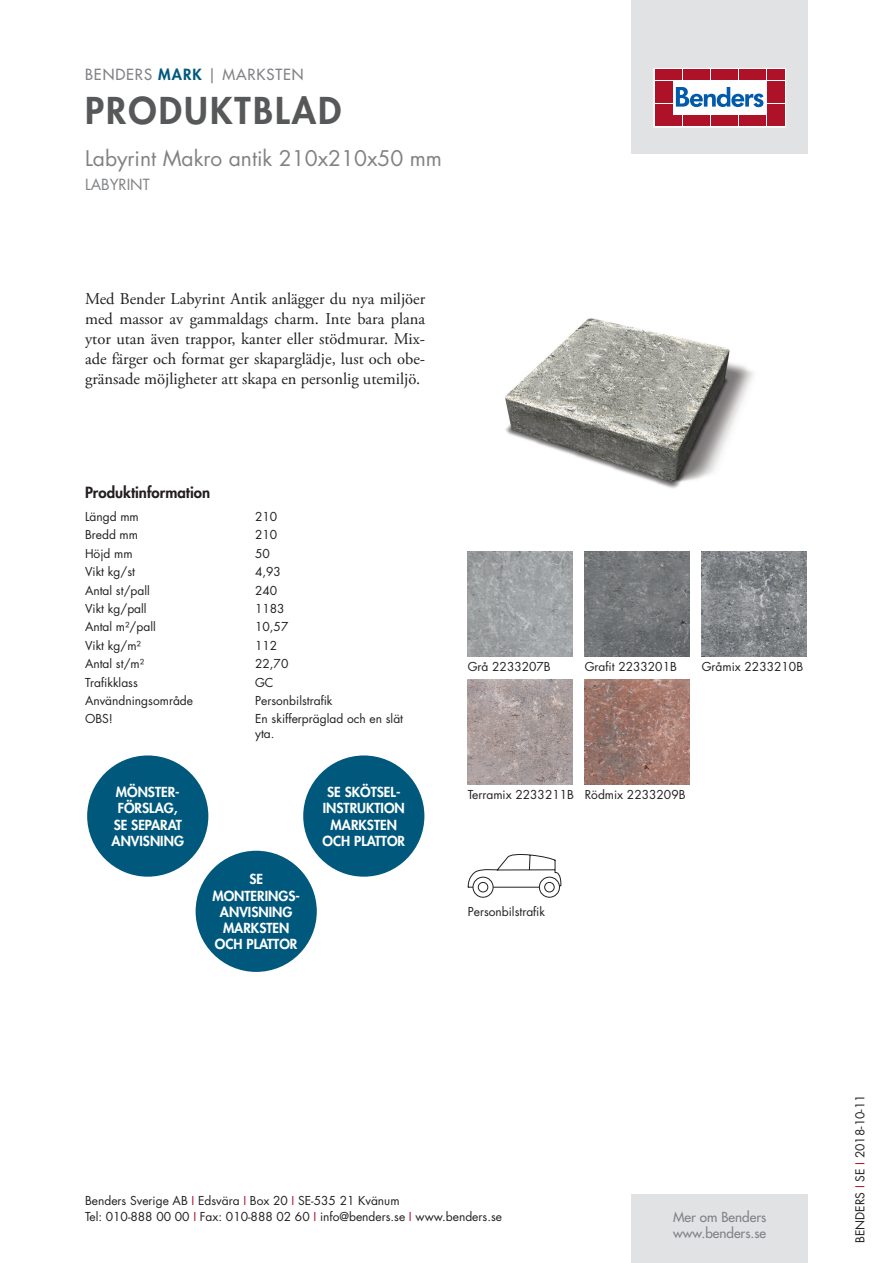
<style>
.page{position:relative;width:893px;height:1263px;background:#fff}
.page>*{position:absolute;margin:0;border:0;box-sizing:border-box;transform-origin:0 0}
.t1{font:800 36px "Futura Std";letter-spacing:.06em;color:#57585a}
.t2{font:21px "Futura Std";color:#808285}
.t3{font:16.5px/19.8px "Adobe Garamond Pro";color:#231f20;text-align:justify}
.t4{font:500 15px "Futura Std";letter-spacing:.06em;color:#808285}
.t5{font:800 15px "Futura Std";color:#231f20}
.t6{font:15px "Futura Std";color:#808285}
.t7{font:800 13.5px/16.2px "Futura Std";color:#fff;text-align:center}
.t8{font:500 13.5px/16.2px "Futura Std";color:#808285}
.t9{font:12px/16.5px "Futura Std";color:#231f20}
.s1{font-weight:800;color:#00597d}
.s2{color:#ae1229}
</style>
<div class="page">
<div style="left:631px;top:0;width:177px;height:153px;background:#e1e2e4"></div>
<div style="left:631px;top:1195px;width:177px;height:68px;background:#e1e2e4"></div>
<svg style="left:656px;top:70px;width:128px;height:55px;background:#ebc6cb"></svg>
<div style="left:654px;top:68px;width:132px;height:59px;border:1px solid #fff"></div>
<div style="left:655px;top:70px;width:8px;height:10px;background:#ae1229"></div>
<div style="left:664px;top:70px;width:8px;height:10px;background:#ae1229"></div>
<div style="left:655px;top:81px;width:8px;height:10px;background:#ae1229"></div>
<div style="left:664px;top:81px;width:8px;height:10px;background:#ae1229"></div>
<div style="left:655px;top:93px;width:8px;height:10px;background:#ae1229"></div>
<div style="left:664px;top:93px;width:8px;height:10px;background:#ae1229"></div>
<div style="left:655px;top:104px;width:8px;height:11px;background:#ae1229"></div>
<div style="left:664px;top:104px;width:8px;height:11px;background:#ae1229"></div>
<div style="left:655px;top:116px;width:8px;height:10px;background:#ae1229"></div>
<div style="left:664px;top:116px;width:8px;height:10px;background:#ae1229"></div>
<div style="left:674px;top:70px;width:8px;height:10px;background:#ae1229"></div>
<div style="left:683px;top:70px;width:8px;height:10px;background:#ae1229"></div>
<div style="left:692px;top:70px;width:8px;height:10px;background:#ae1229"></div>
<div style="left:702px;top:70px;width:8px;height:10px;background:#ae1229"></div>
<div style="left:711px;top:70px;width:8px;height:10px;background:#ae1229"></div>
<div style="left:720px;top:70px;width:8px;height:10px;background:#ae1229"></div>
<div style="left:730px;top:70px;width:8px;height:10px;background:#ae1229"></div>
<div style="left:739px;top:70px;width:8px;height:10px;background:#ae1229"></div>
<div style="left:748px;top:70px;width:8px;height:10px;background:#ae1229"></div>
<div style="left:758px;top:70px;width:8px;height:10px;background:#ae1229"></div>
<div style="left:674px;top:116px;width:8px;height:10px;background:#ae1229"></div>
<div style="left:683px;top:116px;width:8px;height:10px;background:#ae1229"></div>
<div style="left:692px;top:116px;width:8px;height:10px;background:#ae1229"></div>
<div style="left:702px;top:116px;width:8px;height:10px;background:#ae1229"></div>
<div style="left:711px;top:116px;width:8px;height:10px;background:#ae1229"></div>
<div style="left:720px;top:116px;width:8px;height:10px;background:#ae1229"></div>
<div style="left:730px;top:116px;width:8px;height:10px;background:#ae1229"></div>
<div style="left:739px;top:116px;width:8px;height:10px;background:#ae1229"></div>
<div style="left:748px;top:116px;width:8px;height:10px;background:#ae1229"></div>
<div style="left:758px;top:116px;width:8px;height:10px;background:#ae1229"></div>
<div style="left:767px;top:70px;width:8px;height:10px;background:#ae1229"></div>
<div style="left:776px;top:70px;width:8px;height:10px;background:#ae1229"></div>
<div style="left:767px;top:81px;width:8px;height:10px;background:#ae1229"></div>
<div style="left:776px;top:81px;width:8px;height:10px;background:#ae1229"></div>
<div style="left:767px;top:93px;width:8px;height:10px;background:#ae1229"></div>
<div style="left:776px;top:93px;width:8px;height:10px;background:#ae1229"></div>
<div style="left:767px;top:104px;width:8px;height:11px;background:#ae1229"></div>
<div style="left:776px;top:104px;width:8px;height:11px;background:#ae1229"></div>
<div style="left:767px;top:116px;width:8px;height:10px;background:#ae1229"></div>
<div style="left:776px;top:116px;width:8px;height:10px;background:#ae1229"></div>
<svg style="left:676px;top:87px;width:87px;height:20px;background:#8ab3d7"></svg>
<div style="left:303px;top:755px;width:121px;height:122px;background:#00597d;border-radius:50%"></div>
<div style="left:87px;top:755px;width:121px;height:122px;background:#00597d;border-radius:50%"></div>
<div style="left:196px;top:851px;width:121px;height:121px;background:#00597d;border-radius:50%"></div>
<img style="left:505px;top:318px;width:249px;height:171px">
<img style="left:468px;top:552px;width:105px;height:105px">
<img style="left:585px;top:552px;width:105px;height:105px">
<img style="left:702px;top:552px;width:105px;height:105px">
<img style="left:468px;top:680px;width:105px;height:105px">
<img style="left:585px;top:680px;width:105px;height:105px">
<div style="left:473px;top:877px;width:20px;height:21px;border:1px solid #231f20;border-radius:50%"></div>
<div style="left:539px;top:877px;width:21px;height:21px;border:1px solid #231f20;border-radius:50%"></div>
<svg style="left:468px;top:854px;width:93px;height:39px"></svg>
<p class="t4" style="left:85px;top:65px;width:220px">BENDERS <span class="s1">MARK</span> | MARKSTEN</p>
<h1 class="t1" style="left:85px;top:87px;width:258px">PRODUKTBLAD</h1>
<h2 class="t2" style="left:85px;top:144px;width:359px">Labyrint Makro antik 210x210x50 mm</h2>
<p class="t6" style="left:85px;top:175px;width:66px">LABYRINT</p>
<p class="t3" style="left:85px;top:290px;width:342px">Med Bender Labyrint Antik anlägger du nya miljöer med massor av gammaldags charm. Inte bara plana ytor utan även trappor, kanter eller stödmurar. Mix&shy;ade färger och format ger skaparglädje, lust och obe&shy;gränsade möjligheter att skapa en personlig utemiljö.</p>
<p class="t5" style="left:85px;top:483px;width:127px">Produktinformation</p>
<p class="t9" style="left:85px;top:508px;width:55px">Längd mm</p>
<p class="t9" style="left:255px;top:508px;width:24px">210</p>
<p class="t9" style="left:85px;top:527px;width:55px">Bredd mm</p>
<p class="t9" style="left:255px;top:527px;width:24px">210</p>
<p class="t9" style="left:85px;top:545px;width:49px">Höjd mm</p>
<p class="t9" style="left:255px;top:545px;width:16px">50</p>
<p class="t9" style="left:85px;top:563px;width:51px">Vikt kg/st</p>
<p class="t9" style="left:255px;top:563px;width:27px">4,93</p>
<p class="t9" style="left:85px;top:582px;width:66px">Antal st/pall</p>
<p class="t9" style="left:255px;top:582px;width:24px">240</p>
<p class="t9" style="left:85px;top:600px;width:63px">Vikt kg/pall</p>
<p class="t9" style="left:255px;top:600px;width:31px">1183</p>
<p class="t9" style="left:85px;top:619px;width:72px">Antal m²/pall</p>
<p class="t9" style="left:255px;top:619px;width:35px">10,57</p>
<p class="t9" style="left:85px;top:637px;width:57px">Vikt kg/m²</p>
<p class="t9" style="left:255px;top:637px;width:24px">112</p>
<p class="t9" style="left:85px;top:656px;width:61px">Antal st/m²</p>
<p class="t9" style="left:255px;top:656px;width:35px">22,70</p>
<p class="t9" style="left:85px;top:674px;width:54px">Trafikklass</p>
<p class="t9" style="left:255px;top:674px;width:20px">GC</p>
<p class="t9" style="left:85px;top:692px;width:110px">Användningsområde</p>
<p class="t9" style="left:255px;top:692px;width:79px">Personbilstrafik</p>
<p class="t9" style="left:85px;top:711px;width:29px">OBS!</p>
<p class="t9" style="left:255px;top:712px;width:149px;line-height:14.4px">En skifferpräglad och en slät yta.</p>
<p class="t7" style="left:112px;top:784px;width:74px">MÖNSTER-<br>FÖRSLAG,<br>SE SEPARAT<br>ANVISNING</p>
<p class="t7" style="left:212px;top:871px;width:89px">SE<br>MONTERINGS-<br>ANVISNING<br>MARKSTEN<br>OCH PLATTOR</p>
<p class="t7" style="left:323px;top:784px;width:84px">SE SKÖTSEL-<br>INSTRUKTION<br>MARKSTEN<br>OCH PLATTOR</p>
<p class="t9" style="left:468px;top:659px;width:85px">Grå 2233207B</p>
<p class="t9" style="left:585px;top:659px;width:94px">Grafit 2233201B</p>
<p class="t9" style="left:702px;top:659px;width:103px">Gråmix 2233210B</p>
<p class="t9" style="left:468px;top:787px;width:219px">Terramix 2233211B Rödmix 2233209B</p>
<p class="t9" style="left:468px;top:904px;width:79px">Personbilstrafik</p>
<p class="t9" style="left:85px;top:1192px;width:418px">Benders Sverige AB <span class="s2">I</span> Edsvära <span class="s2">I</span> Box 20 <span class="s2">I</span> SE-535 21 Kvänum<br>Tel: 010-888 00 00 <span class="s2">I</span> Fax: 010-888 02 60 <span class="s2">I</span> info@benders.se <span class="s2">I</span> www.benders.se</p>
<p class="t8" style="left:673px;top:1209px;width:95px">Mer om Benders www.benders.se</p>
<p class="t9" style="left:852px;top:1243px;width:150px;rotate:-90deg">BENDERS <span class="s2">I</span> SE <span class="s2">I</span> 2018-10-11</p>
</div>
